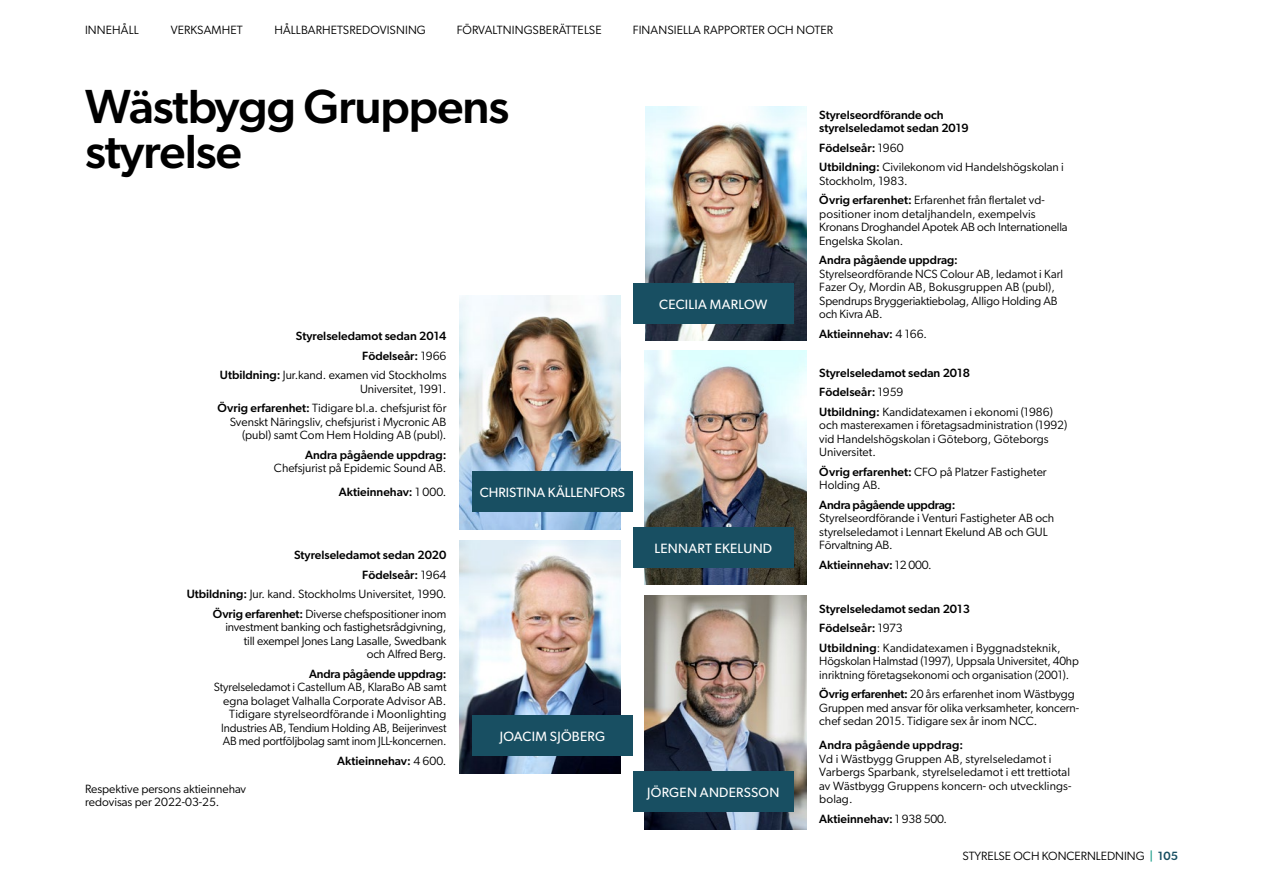
<style>
.page{position:relative;width:1263px;height:893px;background:#fff}
.page>*{position:absolute;margin:0;border:0;box-sizing:border-box;transform-origin:0 0}
.t1{font:500 48px/45px "Gibson";letter-spacing:-.02em;color:#000}
.t2{font:13.5px "Gibson";letter-spacing:.015em;color:#fff}
.t3{font:12px/13.5px "Gibson";color:#000}
.t4{font:500 12px/19.5px "Gibson";color:#000}
.t5{font:500 12px "Gibson";letter-spacing:-.02em;color:#000}
.s1{font-weight:500}
.s2{font-weight:400}
.s3{font-weight:500;color:#1b9e8a}
.s4{font-weight:500;color:#184f62}
</style>
<div class="page">
<img style="left:644px;top:351px;width:162px;height:234px">
<img style="left:644px;top:595px;width:162px;height:234px">
<img style="left:646px;top:106px;width:160px;height:234px">
<img style="left:459px;top:296px;width:161px;height:233px">
<img style="left:459px;top:540px;width:161px;height:234px">
<div style="left:633px;top:283px;width:161px;height:40px;background:#184f62"></div>
<div style="left:633px;top:528px;width:161px;height:40px;background:#184f62"></div>
<div style="left:633px;top:771px;width:161px;height:40px;background:#184f62"></div>
<div style="left:472px;top:471px;width:161px;height:40px;background:#184f62"></div>
<div style="left:472px;top:716px;width:161px;height:40px;background:#184f62"></div>
<p class="t3" style="left:85px;top:23px;width:55px">INNEHÅLL</p>
<p class="t3" style="left:171px;top:23px;width:73px">VERKSAMHET</p>
<p class="t3" style="left:274px;top:23px;width:153px">HÅLLBARHETSREDOVISNING</p>
<p class="t3" style="left:457px;top:23px;width:146px">FÖRVALTNINGSBERÄTTELSE</p>
<p class="t3" style="left:633px;top:23px;width:202px">FINANSIELLA RAPPORTER OCH NOTER</p>
<h1 class="t1" style="left:85px;top:83px;width:426px">Wästbygg Gruppens styrelse</h1>
<p class="t2" style="left:659px;top:296px;width:110px">CECILIA MARLOW</p>
<p class="t4" style="left:819px;top:107px;width:151px;line-height:13.5px">Styrelseordförande och styrelseledamot sedan 2019</p>
<p class="t3" style="left:819px;top:137px;width:246px;line-height:19.5px"><span class="s1">Födelseår:</span> 1960<br><span class="s1">Utbildning:</span> Civilekonom vid Handelshögskolan i</p>
<p class="t3" style="left:819px;top:170px;width:227px;line-height:19.5px">Stockholm, 1983.<br><span class="s1">Övrig erfarenhet:</span> Erfarenhet från flertalet vd-</p>
<p class="t3" style="left:819px;top:206px;width:250px">positioner inom detaljhandeln, exempelvis<br>Kronans Droghandel Apotek AB och Internationella<br>Engelska Skolan.</p>
<p class="t4" style="left:819px;top:250px;width:140px">Andra pågående uppdrag:</p>
<p class="t3" style="left:819px;top:266px;width:245px">Styrelseordförande NCS Colour AB, ledamot i Karl Fazer Oy, Mordin AB, Bokusgruppen AB (publ), Spendrups Bryggeriaktiebolag, Alligo Holding AB och Kivra AB.</p>
<p class="t4" style="left:296px;top:326px;width:152px">Styrelseledamot sedan 2014</p>
<p class="t4" style="left:819px;top:323px;width:109px">Aktieinnehav: <span class="s2">4 166.</span></p>
<p class="t3" style="left:220px;top:346px;width:228px;line-height:19.5px;text-align:right"><span class="s1">Födelseår:</span> 1966<br><span class="s1">Utbildning:</span> Jur.kand. examen vid Stockholms</p>
<p class="t3" style="left:217px;top:379px;width:231px;line-height:19.5px;text-align:right">Universitet, 1991.<br><span class="s1">Övrig erfarenhet:</span> Tidigare bl.a. chefsjurist för</p>
<p class="t3" style="left:230px;top:415px;width:218px;text-align:right">Svenskt Näringsliv, chefsjurist i Mycronic AB (publ) samt Com Hem Holding AB (publ).</p>
<p class="t4" style="left:305px;top:445px;width:143px">Andra pågående uppdrag:</p>
<p class="t3" style="left:274px;top:456px;width:174px;line-height:24px;text-align:right">Chefsjurist på Epidemic Sound AB.<br><span class="s1">Aktieinnehav:</span> 1 000.</p>
<p class="t4" style="left:819px;top:362px;width:235px">Styrelseledamot sedan 2018<br>Födelseår: <span class="s2">1959<br></span>Utbildning: <span class="s2">Kandidatexamen i ekonomi (1986)</span></p>
<p class="t3" style="left:819px;top:418px;width:250px">och masterexamen i företagsadministration (1992) vid Handelshögskolan i Göteborg, Göteborgs<br>Universitet.</p>
<p class="t3" style="left:819px;top:464px;width:229px"><span class="s1">Övrig erfarenhet:</span> CFO på Platzer Fastigheter<br>Holding AB.</p>
<p class="t5" style="left:819px;top:497px;width:138px">Andra pågående uppdrag:</p>
<p class="t3" style="left:819px;top:511px;width:236px">Styrelseordförande i Venturi Fastigheter AB och styrelseledamot i Lennart Ekelund AB och GUL<br>Förvaltning AB.</p>
<p class="t4" style="left:819px;top:554px;width:114px">Aktieinnehav: <span class="s2">12 000.</span></p>
<p class="t4" style="left:819px;top:598px;width:243px">Styrelseledamot sedan 2013<br>Födelseår: <span class="s2">1973<br></span>Utbildning<span class="s2">: Kandidatexamen i Byggnadsteknik,</span></p>
<p class="t3" style="left:819px;top:654px;width:261px">Högskolan Halmstad (1997), Uppsala Universitet, 40hp inriktning företagsekonomi och organisation (2001).</p>
<p class="t3" style="left:819px;top:687px;width:261px"><span class="s1">Övrig erfarenhet:</span> 20 års erfarenhet inom Wästbygg<br>Gruppen med ansvar för olika verksamheter, koncern&shy;chef sedan 2015. Tidigare sex år inom NCC.</p>
<p class="t4" style="left:819px;top:735px;width:146px">Andra pågående uppdrag:</p>
<p class="t3" style="left:819px;top:752px;width:254px">Vd i Wästbygg Gruppen AB, styrelseledamot i Varbergs Sparbank, styrelseledamot i ett trettiotal av Wästbygg Gruppens koncern- och utvecklings&shy;bolag.</p>
<p class="t4" style="left:819px;top:808px;width:129px">Aktieinnehav: <span class="s2">1 938 500.</span></p>
<p class="t2" style="left:480px;top:484px;width:147px">CHRISTINA KÄLLENFORS</p>
<p class="t2" style="left:654px;top:540px;width:119px">LENNART EKELUND</p>
<p class="t3" style="left:187px;top:545px;width:261px;line-height:19.5px;text-align:right"><span class="s1">Styrelseledamot sedan 2020<br>Födelseår:</span> 1964<br><span class="s1">Utbildning:</span> Jur. kand. Stockholms Universitet, 1990.<br><span class="s1">Övrig erfarenhet:</span> Diverse chefspositioner inom</p>
<p class="t3" style="left:225px;top:620px;width:223px;text-align:right">investment banking och fastighetsrådgivning, till exempel Jones Lang Lasalle, Swedbank och Alfred Berg.</p>
<p class="t4" style="left:309px;top:663px;width:139px">Andra pågående uppdrag:</p>
<p class="t3" style="left:214px;top:680px;width:234px;text-align:right">Styrelseledamot i Castellum AB, KlaraBo AB samt egna bolaget Valhalla Corporate Advisor AB.<br>Tidigare styrelseordförande i Moonlighting Industries AB, Tendium Holding AB, Beijerinvest AB med portföljbolag samt inom JLL-koncernen.</p>
<p class="t4" style="left:337px;top:750px;width:111px">Aktieinnehav: <span class="s2">4 600.</span></p>
<p class="t2" style="left:500px;top:728px;width:107px">JOACIM SJÖBERG</p>
<p class="t3" style="left:85px;top:782px;width:163px">Respektive persons aktieinnehav redovisas per 2022-03-25.</p>
<p class="t2" style="left:647px;top:784px;width:134px">JÖRGEN ANDERSSON</p>
<p class="t3" style="left:962px;top:849px;width:217px">STYRELSE OCH KONCERNLEDNING <span class="s3">|</span> <span class="s4">105</span></p>
</div>
